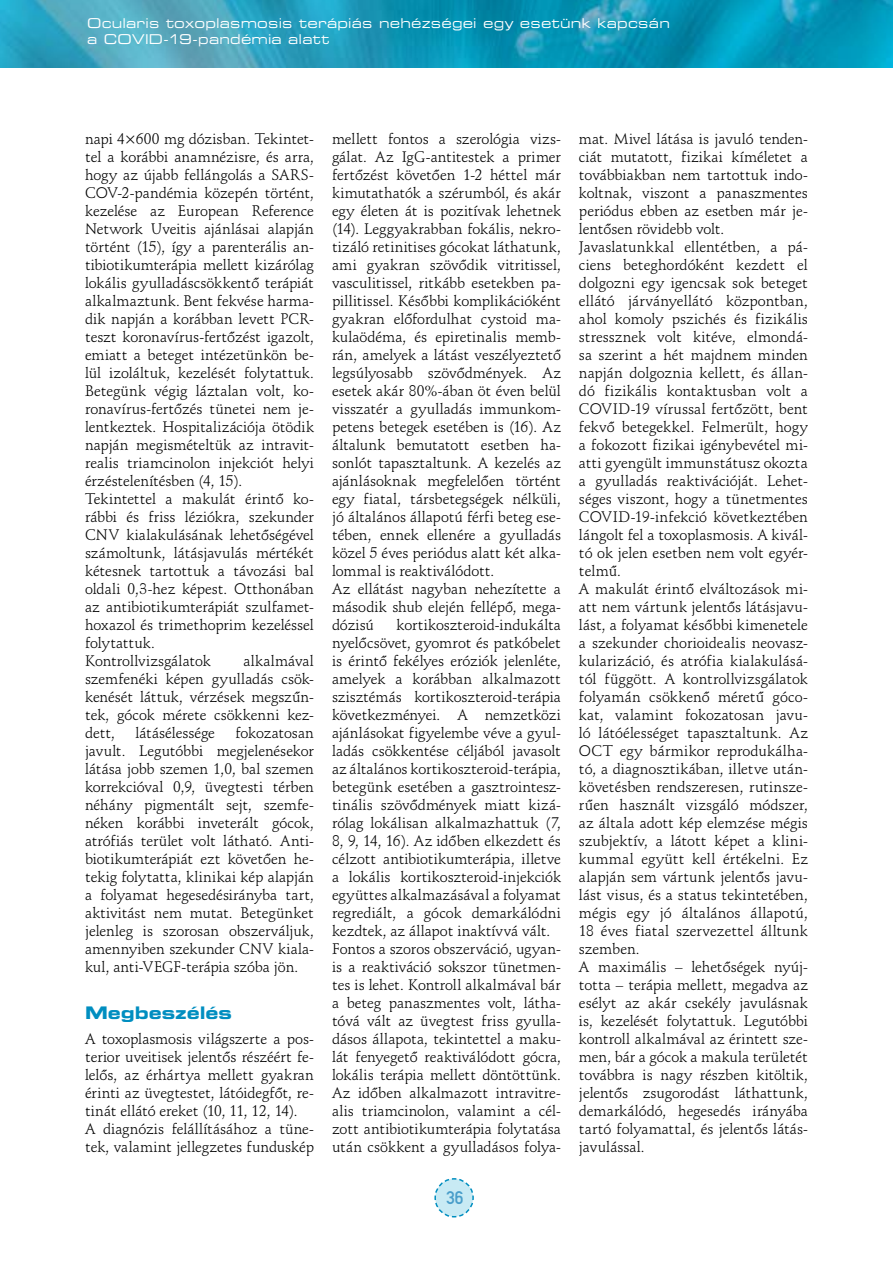
<style>
.page{position:relative;width:893px;height:1263px;background:#fff}
.page>*{position:absolute;margin:0;border:0;box-sizing:border-box;transform-origin:0 0}
.t1{font:18px "DIN Mittelschrift Alt PFL";color:#4a9eca}
.t2{font:700 17.25px "Square 721 Ex PFL";color:#008ec0}
.t3{font:15px/18px "Schneidler PFL";color:#000}
.t4{font:13.5px/16.2px "Square 721 Ex PFL";letter-spacing:.015em;color:#fff}
</style>
<div class="page">
<svg style="left:434px;top:1178px;width:40px;height:40px"></svg>
<img style="left:0;top:0;width:893px;height:68px">
<p class="t4" style="left:87px;top:15px;width:584px">Ocularis toxoplasmosis terápiás nehézségei egy esetünk kapcsán a COVID-19-pandémia alatt</p>
<p class="t3" style="left:85px;top:130px;width:230px">napi 4×600 mg dózisban. Tekintet&shy;tel a korábbi anamnézisre, és arra, hogy az újabb fellángolás a SARS-COV-2-pandémia közepén történt, kezelése az European Reference Network Uveitis ajánlásai alapján történt (15), így a parenterális an&shy;tibiotikumterápia mellett kizárólag lokális gyulladáscsökkentő terápiát alkalmaztunk. Bent fekvése harma&shy;dik napján a korábban levett PCR&shy;teszt koronavírus-fertőzést igazolt, emiatt a beteget intézetünkön be&shy;lül izoláltuk, kezelését folytattuk.<br>Betegünk végig láztalan volt, ko&shy;ronavírus-fertőzés tünetei nem je&shy;lentkeztek. Hospitalizációja ötödik napján megismételtük az intravit&shy;realis triamcinolon injekciót helyi érzéstelenítésben (4, 15).<br>Tekintettel a makulát érintő ko&shy;rábbi és friss léziókra, szekunder CNV kialakulásának lehetőségével számoltunk, látásjavulás mértékét kétesnek tartottuk a távozási bal oldali 0,3-hez képest. Otthonában az antibiotikumterápiát szulfamet&shy;hoxazol és trimethoprim kezeléssel folytattuk.<br>Kontrollvizsgálatok</p>
<p class="t3" style="left:85px;top:652px;width:230px;text-align:justify;text-indent:158px">alkalmával szemfenéki képen gyulladás csök&shy;kenését láttuk, vérzések megszűn&shy;tek, gócok mérete csökkenni kez&shy;dett,</p>
<p class="t3" style="left:85px;top:724px;width:230px;text-align:justify;text-indent:150px">fokozatosan javult. Legutóbbi megjelenésekor látása jobb szemen 1,0, bal szemen korrekcióval 0,9, üvegtesti térben néhány pigmentált sejt, szemfe&shy;néken korábbi inveterált gócok, atrófiás terület volt látható. Anti&shy;biotikumterápiát ezt követően he&shy;tekig folytatta, klinikai kép alapján a folyamat hegesedésirányba tart, aktivitást nem mutat. Betegünket jelenleg is szorosan obszerváljuk, amennyiben szekunder CNV kiala&shy;kul, anti-VEGF-terápia szóba jön.</p>
<p class="t2" style="left:85px;top:1002px;width:148px">Megbeszélés</p>
<p class="t3" style="left:85px;top:1030px;width:230px">A toxoplasmosis világszerte a pos&shy;terior uveitisek jelentős részéért fe&shy;lelős, az érhártya mellett gyakran érinti az üvegtestet, látóidegfőt, re&shy;tinát ellátó ereket (10, 11, 12, 14).<br>A diagnózis felállításához a tüne&shy;tek, valamint jellegzetes funduskép</p>
<p class="t3" style="left:135px;top:724px;width:81px">látásélessége</p>
<p class="t3" style="left:332px;top:130px;width:230px">mellett fontos a szerológia vizs&shy;gálat. Az IgG-antitestek a primer fertőzést követően 1-2 héttel már kimutathatók a szérumból, és akár egy életen át is pozitívak lehetnek (14). Leggyakrabban fokális, nekro&shy;tizáló retinitises gócokat láthatunk, ami gyakran szövődik vitritissel, vasculitissel, ritkább esetekben pa&shy;pillitissel. Későbbi komplikációként gyakran előfordulhat cystoid ma&shy;kulaödéma, és epiretinalis memb&shy;rán, amelyek a látást veszélyeztető legsúlyosabb szövődmények. Az esetek akár 80%-ában öt éven belül visszatér a gyulladás immunkom&shy;petens betegek esetében is (16). Az általunk bemutatott esetben ha&shy;sonlót tapasztaltunk. A kezelés az ajánlásoknak megfelelően történt egy fiatal, társbetegségek nélküli, jó általános állapotú férfi beteg ese&shy;tében, ennek ellenére a gyulladás közel 5 éves periódus alatt két alka&shy;lommal is reaktiválódott.<br>Az ellátást nagyban nehezítette a második shub elején fellépő, mega&shy;dózisú</p>
<p class="t3" style="left:332px;top:616px;width:230px;text-indent:65px">kortikoszteroid-indukálta nyelőcsövet, gyomrot és patkóbelet is érintő fekélyes eróziók jelenléte, amelyek a korábban alkalmazott szisztémás kortikoszteroid-terápia következményei. A nemzetközi ajánlásokat figyelembe véve a gyul&shy;ladás csökkentése céljából javasolt az általános kortikoszteroid-terápia, betegünk esetében a gasztrointesz&shy;tinális szövődmények miatt kizá&shy;rólag lokálisan alkalmazhattuk (7, 8, 9, 14, 16). Az időben elkezdett és célzott antibiotikumterápia, illetve a lokális kortikoszteroid-injekciók együttes alkalmazásával a folyamat regrediált, a gócok demarkálódni kezdtek, az állapot inaktívvá vált.<br>Fontos a szoros obszerváció, ugyan&shy;is a reaktiváció sokszor tünetmen&shy;tes is lehet. Kontroll alkalmával bár a beteg panaszmentes volt, látha&shy;tóvá vált az üvegtest friss gyulla&shy;dásos állapota, tekintettel a maku&shy;lát fenyegető reaktiválódott gócra, lokális terápia mellett döntöttünk.<br>Az időben alkalmazott intravitre&shy;alis triamcinolon, valamint a cél&shy;zott antibiotikumterápia folytatása után csökkent a gyulladásos folya-</p>
<p class="t1" style="left:446px;top:1187px;width:18px">36</p>
<p class="t3" style="left:579px;top:130px;width:230px">mat. Mivel látása is javuló tenden&shy;ciát mutatott, fizikai kíméletet a továbbiakban nem tartottuk indo&shy;koltnak, viszont a panaszmentes periódus ebben az esetben már je&shy;lentősen rövidebb volt.<br>Javaslatunkkal ellentétben, a pá&shy;ciens beteghordóként kezdett el dolgozni egy igencsak sok beteget ellátó járványellátó központban, ahol komoly pszichés és fizikális stressznek volt kitéve, elmondá&shy;sa szerint a hét majdnem minden napján dolgoznia kellett, és állan&shy;dó fizikális kontaktusban volt a COVID-19 vírussal fertőzött, bent fekvő betegekkel. Felmerült, hogy a fokozott fizikai igénybevétel mi&shy;atti gyengült immunstátusz okozta a gyulladás reaktivációját. Lehet&shy;séges viszont, hogy a tünetmentes COVID-19-infekció következtében lángolt fel a toxoplasmosis. A kivál&shy;tó ok jelen esetben nem volt egyér&shy;telmű.<br>A makulát érintő elváltozások mi&shy;att nem vártunk jelentős látásjavu&shy;lást, a folyamat későbbi kimenetele a szekunder chorioidealis neovasz&shy;kularizáció, és atrófia kialakulásá&shy;tól függött. A kontrollvizsgálatok folyamán csökkenő méretű góco&shy;kat, valamint fokozatosan javu&shy;ló látóélességet tapasztaltunk. Az OCT egy bármikor reprodukálha&shy;tó, a diagnosztikában, illetve után&shy;követésben rendszeresen, rutinsze&shy;rűen használt vizsgáló módszer, az általa adott kép elemzése mégis szubjektív, a látott képet a klini&shy;kummal együtt kell értékelni. Ez alapján sem vártunk jelentős javu&shy;lást visus, és a status tekintetében, mégis egy jó általános állapotú, 18 éves fiatal szervezettel álltunk szemben.<br>A maximális – lehetőségek nyúj&shy;totta – terápia mellett, megadva az esélyt az akár csekély javulásnak is, kezelését folytattuk. Legutóbbi kontroll alkalmával az érintett sze&shy;men, bár a gócok a makula területét továbbra is nagy részben kitöltik, jelentős zsugorodást láthattunk, demarkálódó, hegesedés irányába tartó folyamattal, és jelentős látás&shy;javulással.</p>
</div>
